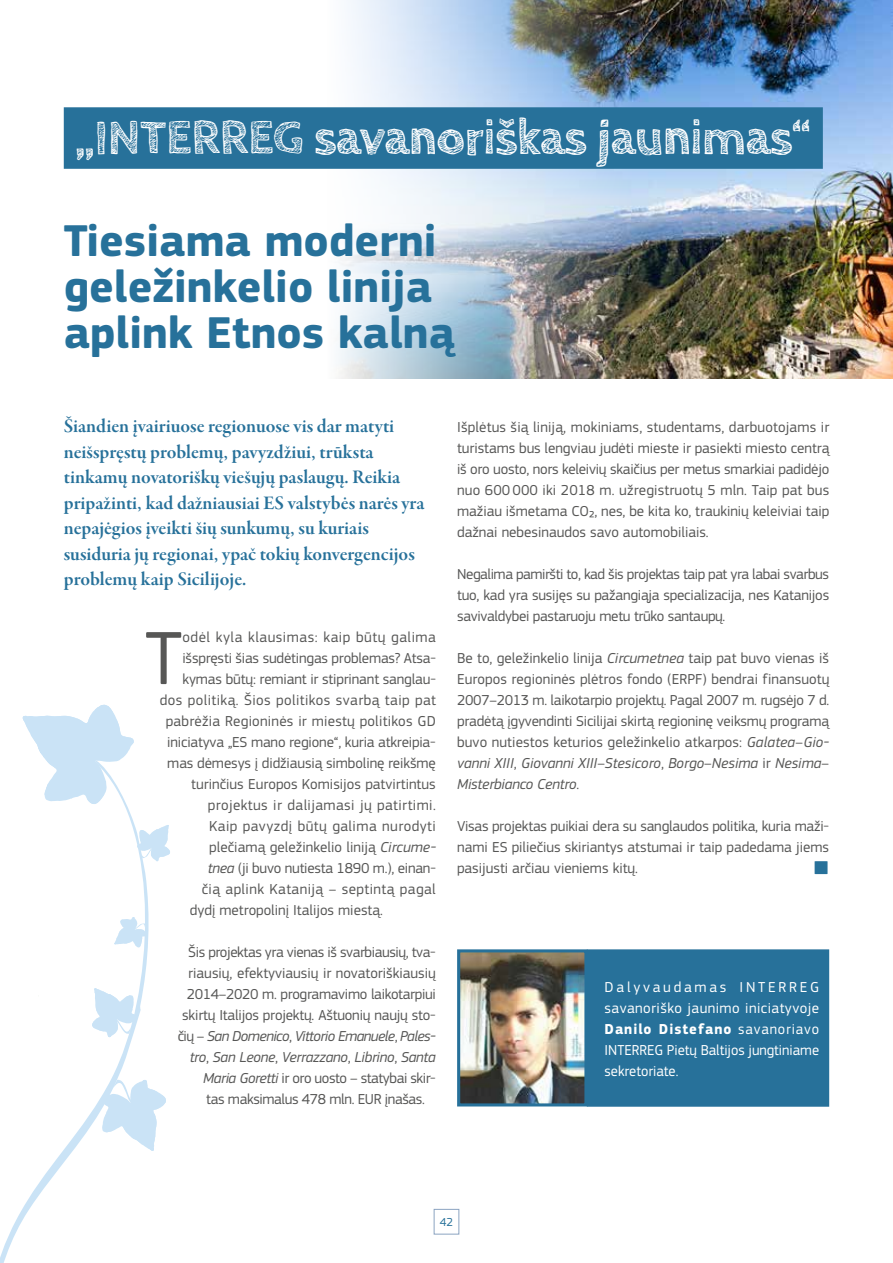
<style>
.page{position:relative;width:893px;height:1263px;background:#fff}
.page>*{position:absolute;margin:0;border:0;box-sizing:border-box;transform-origin:0 0}
.t1{font:78.3px "EC Square Sans Pro";color:#575756}
.t2{font:700 49.5px "Cabin Sketch";letter-spacing:-.01em;color:#fff}
.t3{font:700 46.2px/46.2px "EC Square Sans Pro";color:#27719a}
.t4{font:19.5px/25.5px "Garamond Premr Pro Smbd Subh";color:#27719a}
.t5{font:15px/21px "EC Square Sans Pro";color:#575756;text-align:justify}
.t6{font:15px "EC Square Sans Pro";letter-spacing:.03em;color:#575756}
.t7{font:15px/21px "EC Square Sans Pro";color:#fff;text-align:justify}
.t8{font:15px "EC Square Sans Pro";letter-spacing:-.025em;color:#575756}
.t9{font:italic 15px "EC Square Sans Pro";letter-spacing:-.035em;color:#575756}
.t10{font:italic 15px "EC Square Sans Pro";letter-spacing:-.015em;color:#575756}
.t11{font:15px "EC Square Sans Pro";letter-spacing:-.03em;color:#575756}
.t12{font:15px "EC Square Sans Pro";letter-spacing:-.02em;color:#575756}
.t13{font:15px "EC Square Sans Pro";letter-spacing:.035em;color:#575756}
.t14{font:12px "EC Square Sans Pro";color:#27719a}
.s1{color:#27719a}
.s2{font-style:italic}
.s3{font-style:normal}
.s4{font-weight:700}
</style>
<div class="page">
<img style="left:776px;top:0;width:117px;height:378px">
<hr style="left:892px;top:128px;width:1px;height:250px;background:#cd2b17">
<div style="left:434px;top:1209px;width:25px;height:25px;border:1px solid #8ca4c1"></div>
<svg style="left:161px;top:825px;width:9px;height:32px"></svg>
<svg style="left:0;top:805px;width:161px;height:458px"></svg>
<svg style="left:102px;top:1079px;width:64px;height:72px"></svg>
<svg style="left:23px;top:704px;width:111px;height:101px"></svg>
<svg style="left:92px;top:988px;width:45px;height:49px"></svg>
<img style="left:339px;top:0;width:437px;height:379px">
<div style="left:64px;top:107px;width:759px;height:62px;background:#27719a"></div>
<img style="left:461px;top:953px;width:122px;height:149px">
<div style="left:457px;top:949px;width:130px;height:157px;border:3px solid #27719a"></div>
<div style="left:588px;top:950px;width:240px;height:156px;background:#27719a"></div>
<div style="left:587px;top:949px;width:242px;height:158px;border:2px solid #27719a"></div>
<h2 class="t2" style="left:75px;top:110px;width:749px">„INTERREG savanoriškas jaunimas“<span class="s1">i</span></h2>
<h3 class="t3" style="left:64px;top:219px;width:393px">Tiesiama moderni geležinkelio linija aplink Etnos kalną</h3>
<p class="t4" style="left:64px;top:414px;width:362px">Šiandien įvairiuose regionuose vis dar matyti neišspręstų problemų, pavyzdžiui, trūksta tinkamų novatoriškų viešųjų paslaugų. Reikia pripažinti, kad dažniausiai ES valstybės narės yra nepajėgios įveikti šių sunkumų, su kuriais susiduria jų regionai, ypač tokių konvergencijos problemų kaip Sicilijoje.</p>
<h1 class="t1" style="left:145px;top:613px;width:39px">T</h1>
<p class="t13" style="left:182px;top:628px;width:255px">odėl kyla klausimas: kaip būtų galima</p>
<p class="t5" style="left:182px;top:648px;width:255px">išspręsti šias sudėtingas problemas? Atsa-</p>
<p class="t5" style="left:182px;top:669px;width:255px">kymas būtų: remiant ir stiprinant sanglau-</p>
<p class="t6" style="left:160px;top:691px;width:278px">dos politiką. Šios politikos svarbą taip pat</p>
<p class="t5" style="left:166px;top:711px;width:272px">pabrėžia Regioninės ir miestų politikos GD</p>
<p class="t5" style="left:167px;top:732px;width:270px">iniciatyva „ES mano regione“, kuria atkreipia-</p>
<p class="t5" style="left:167px;top:753px;width:270px">mas dėmesys į didžiausią simbolinę reikšmę</p>
<p class="t5" style="left:191px;top:774px;width:246px">turinčius Europos Komisijos patvirtintus</p>
<p class="t6" style="left:208px;top:796px;width:230px">projektus ir dalijamasi jų patirtimi.</p>
<p class="t6" style="left:209px;top:817px;width:228px">Kaip pavyzdį būtų galima nurodyti</p>
<p class="t5" style="left:209px;top:837px;width:228px">plečiamą geležinkelio liniją <span class="s2">Circume-</span></p>
<p class="t5" style="left:208px;top:858px;width:230px"><span class="s2">tnea</span> (ji buvo nutiesta 1890 m.), einan-</p>
<p class="t6" style="left:202px;top:880px;width:235px">čią aplink Kataniją – septintą pagal</p>
<p class="t5" style="left:190px;top:900px;width:195px">dydį metropolinį Italijos miestą.</p>
<p class="t8" style="left:188px;top:943px;width:249px">Šis projektas yra vienas iš svarbiausių, tva-</p>
<p class="t5" style="left:188px;top:963px;width:249px">riausių, efektyviausių ir novatoriškiausių</p>
<p class="t12" style="left:187px;top:985px;width:250px">2014–2020 m. programavimo laikotarpiui</p>
<p class="t5" style="left:182px;top:1005px;width:255px">skirtų Italijos projektų. Aštuonių naujų sto-</p>
<p class="t9" style="left:178px;top:1027px;width:260px"><span class="s3">čių –</span> San Domenico<span class="s3">,</span> Vittorio Emanuele<span class="s3">,</span> Pales-</p>
<p class="t10" style="left:190px;top:1048px;width:248px">tro<span class="s3">,</span> San Leone<span class="s3">,</span> Verrazzano<span class="s3">,</span> Librino<span class="s3">,</span> Santa</p>
<p class="t11" style="left:203px;top:1069px;width:234px"><span class="s2">Maria Goretti</span> ir oro uosto – statybai skir-</p>
<p class="t8" style="left:206px;top:1090px;width:220px">tas maksimalus 478 mln. EUR įnašas.</p>
<p class="t5" style="left:457px;top:417px;width:374px">Išplėtus šią liniją, mokiniams, studentams, darbuotojams ir turistams bus lengviau judėti mieste ir pasiekti miesto centrą iš oro uosto, nors keleivių skaičius per metus smarkiai padidėjo nuo 600 000 iki 2018 m. užregistruotų 5 mln. Taip pat bus mažiau išmetama CO₂, nes, be kita ko, traukinių keleiviai taip dažnai nebesinaudos savo automobiliais.</p>
<p class="t5" style="left:457px;top:564px;width:374px">Negalima pamiršti to, kad šis projektas taip pat yra labai svarbus tuo, kad yra susijęs su pažangiąja specializacija, nes Katanijos savivaldybei pastaruoju metu trūko santaupų.</p>
<p class="t5" style="left:457px;top:648px;width:374px">Be to, geležinkelio linija <span class="s2">Circumetnea</span> taip pat buvo vienas iš Europos regioninės plėtros fondo (ERPF) bendrai finansuotų 2007–2013 m. laikotarpio projektų. Pagal 2007 m. rugsėjo 7 d. pradėtą įgyvendinti Sicilijai skirtą regioninę veiksmų programą buvo nutiestos keturios geležinkelio atkarpos: <span class="s2">Galatea</span>–<span class="s2">Gio&shy;vanni XIII</span>, <span class="s2">Giovanni XIII</span>–<span class="s2">Stesicoro</span>, <span class="s2">Borgo</span>–<span class="s2">Nesima</span> ir <span class="s2">Nesima</span>– <span class="s2">Misterbianco Centro</span>.</p>
<p class="t5" style="left:457px;top:816px;width:374px">Visas projektas puikiai dera su sanglaudos politika, kuria maži&shy;nami ES piliečius skiriantys atstumai ir taip padedama jiems pasijusti arčiau vieniems kitų.</p>
<p class="t7" style="left:604px;top:976px;width:216px">Dalyvaudamas INTERREG savanoriško jaunimo iniciatyvoje <span class="s4">Danilo Distefano</span> savanoriavo INTERREG Pietų Baltijos jungtiniame sekretoriate.</p>
<p class="t14" style="left:440px;top:1215px;width:15px">42</p>
</div>
